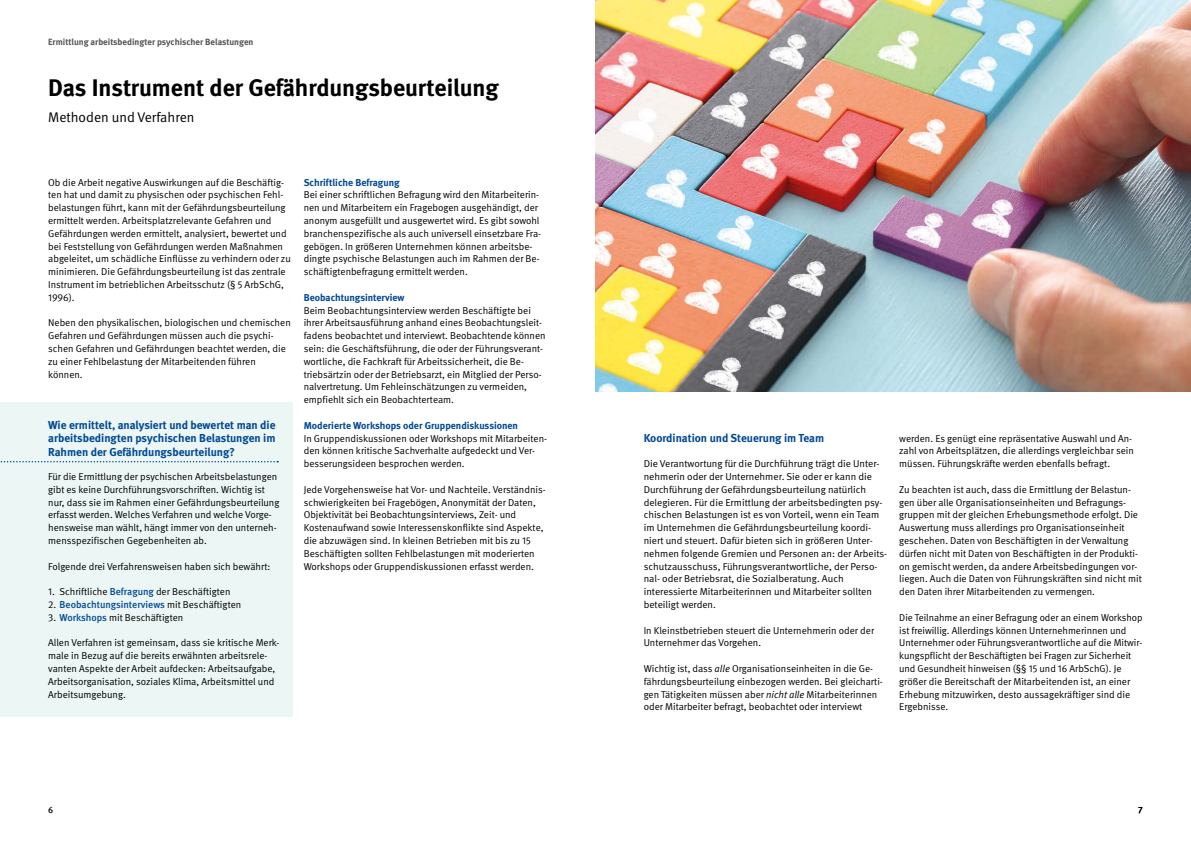
<style>
.page{position:relative;width:1191px;height:842px;background:#fff}
.page>*{position:absolute;margin:0;border:0;box-sizing:border-box;transform-origin:0 0}
._01_Überschriften_C_-_Überschrift_schwarz{font:700 24px "DGUV Meta";color:#000}
._01_Überschriften_D_-_Unter-Überschrift_s{font:14px "DGUV Meta";color:#000}
._01_Überschriften_Zwischenüberschrift_Bla{font:700 11.5px/13.5px "DGUV Meta";color:#004994;text-align:justify}
._02_Fließtext_Fließtext{font:10px/12.8px "DGUV Meta";color:#000}
._02_Fließtext_Fließtext_ohne_Abstand{font:10px/12.8px "DGUV Meta";color:#000}
._01_Überschriften_Zwischenüberschrift_Bla-2{font:700 10px "DGUV Meta";color:#004994}
._02_Fließtext_Fließtext_ohne_Abstand-2{font:500 10px "DGUV Meta";color:#004994}
.t1{font:700 9px "DGUV Meta";color:#575656}
.t2{font:500 9px "DGUV Meta";color:#000}
.s1{font-weight:500;color:#004994}
.s2{font-weight:400;color:#000}
.s3{font-style:italic}
</style>
<div class="page">
<div style="left:0;top:402px;width:292px;height:314px;background:#ebf6f5"></div>
<svg style="left:0;top:461px;width:278px;height:1px"></svg>
<img style="left:595px;top:0;width:596px;height:392px">
<p class="t1" style="left:48px;top:36px;width:207px">Ermittlung arbeitsbedingter psychischer Belastungen</p>
<h1 class="_01_Überschriften_C_-_Überschrift_schwarz" style="left:48px;top:73px;width:452px">Das Instrument der Gefährdungsbeurteilung</h1>
<h1 class="_01_Überschriften_D_-_Unter-Überschrift_s" style="left:48px;top:109px;width:148px">Methoden und Verfahren</h1>
<p class="_02_Fließtext_Fließtext" style="left:48px;top:176px;width:244px">Ob die Arbeit negative Auswirkungen auf die Beschäftig&shy;ten hat und damit zu physischen oder psychischen Fehl&shy;belastungen führt, kann mit der Gefährdungsbeurteilung ermittelt werden. Arbeitsplatzrelevante Gefahren und Gefährdungen werden ermittelt, analysiert, bewertet und bei Feststellung von Gefährdungen werden Maßnahmen abgeleitet, um schädliche Einflüsse zu verhindern oder zu minimieren. Die Gefährdungsbeurteilung ist das zentrale Instrument im betrieblichen Arbeitsschutz (§ 5 ArbSchG, 1996).</p>
<p class="_02_Fließtext_Fließtext_ohne_Abstand" style="left:48px;top:317px;width:244px">Neben den physikalischen, biologischen und chemischen Gefahren und Gefährdungen müssen auch die psychi&shy;schen Gefahren und Gefährdungen beachtet werden, die zu einer Fehlbelastung der Mitarbeitenden führen können.</p>
<h2 class="_01_Überschriften_Zwischenüberschrift_Bla" style="left:48px;top:418px;width:229px">Wie ermittelt, analysiert und bewertet man die arbeitsbedingten psychischen Belastungen im Rahmen der Gefährdungsbeurteilung?</h2>
<p class="_02_Fließtext_Fließtext" style="left:48px;top:470px;width:233px">Für die Ermittlung der psychischen Arbeitsbelastungen gibt es keine Durchführungsvorschriften. Wichtig ist nur, dass sie im Rahmen einer Gefährdungsbeurteilung erfasst werden. Welches Verfahren und welche Vorge&shy;hensweise man wählt, hängt immer von den unterneh&shy;mensspezifischen Gegebenheiten ab.</p>
<p class="_02_Fließtext_Fließtext" style="left:48px;top:560px;width:224px">Folgende drei Verfahrensweisen haben sich bewährt:</p>
<p class="_02_Fließtext_Fließtext_ohne_Abstand" style="left:48px;top:586px;width:184px">1. Schriftliche <span class="s1">Befragung</span> der Beschäftigten</p>
<p class="_02_Fließtext_Fließtext_ohne_Abstand-2" style="left:48px;top:599px;width:195px"><span class="s2">2.</span> Beobachtungsinterviews <span class="s2">mit Beschäftigten</span></p>
<p class="_02_Fließtext_Fließtext" style="left:48px;top:611px;width:137px">3. <span class="s1">Workshops</span> mit Beschäftigten</p>
<p class="_02_Fließtext_Fließtext" style="left:48px;top:637px;width:233px">Allen Verfahren ist gemeinsam, dass sie kritische Merk&shy;male in Bezug auf die bereits erwähnten arbeitsrele&shy;vanten Aspekte der Arbeit aufdecken: Arbeitsaufgabe, Arbeitsorganisation, soziales Klima, Arbeitsmittel und Arbeitsumgebung.</p>
<h3 class="_01_Überschriften_Zwischenüberschrift_Bla-2" style="left:304px;top:176px;width:97px">Schriftliche Befragung</h3>
<p class="_02_Fließtext_Fließtext" style="left:304px;top:189px;width:239px">Bei einer schriftlichen Befragung wird den Mitarbeiterin&shy;nen und Mitarbeitern ein Fragebogen ausgehändigt, der anonym ausgefüllt und ausgewertet wird. Es gibt sowohl branchenspezifische als auch universell einsetzbare Fra&shy;gebögen. In größeren Unternehmen können arbeitsbe&shy;dingte psychische Belastungen auch im Rahmen der Be&shy;schäftigtenbefragung ermittelt werden.</p>
<h3 class="_01_Überschriften_Zwischenüberschrift_Bla-2" style="left:304px;top:291px;width:102px">Beobachtungsinterview</h3>
<p class="_02_Fließtext_Fließtext" style="left:304px;top:304px;width:243px">Beim Beobachtungsinterview werden Beschäftigte bei ihrer Arbeitsausführung anhand eines Beobachtungsleit&shy;fadens beobachtet und interviewt. Beobachtende können sein: die Geschäftsführung, die oder der Führungsverant&shy;wortliche, die Fachkraft für Arbeitssicherheit, die Be&shy;triebsärtzin oder der Betriebsarzt, ein Mitglied der Perso&shy;nalvertretung. Um Fehleinschätzungen zu vermeiden, empfiehlt sich ein Beobachterteam.</p>
<h3 class="_01_Überschriften_Zwischenüberschrift_Bla-2" style="left:304px;top:419px;width:216px">Moderierte Workshops oder Gruppendiskussionen</h3>
<p class="_02_Fließtext_Fließtext" style="left:304px;top:432px;width:245px">In Gruppendiskussionen oder Workshops mit Mitarbeiten&shy;den können kritische Sachverhalte aufgedeckt und Ver&shy;besserungsideen besprochen werden.</p>
<p class="_02_Fließtext_Fließtext" style="left:304px;top:483px;width:243px">Jede Vorgehensweise hat Vor- und Nachteile. Verständnis&shy;schwierigkeiten bei Fragebögen, Anonymität der Daten, Objektivität bei Beobachtungsinterviews, Zeit- und Kostenaufwand sowie Interessenskonflikte sind Aspekte, die abzuwägen sind. In kleinen Betrieben mit bis zu 15<br>Beschäftigten sollten Fehlbelastungen mit moderierten Workshops oder Gruppendiskussionen erfasst werden.</p>
<h2 class="_01_Überschriften_Zwischenüberschrift_Bla" style="left:643px;top:431px;width:182px">Koordination und Steuerung im Team</h2>
<p class="_02_Fließtext_Fließtext" style="left:643px;top:458px;width:245px">Die Verantwortung für die Durchführung trägt die Unter&shy;nehmerin oder der Unternehmer. Sie oder er kann die Durchführung der Gefährdungsbeurteilung natürlich delegieren. Für die Ermittlung der arbeitsbedingten psy&shy;chischen Belastungen ist es von Vorteil, wenn ein Team im Unternehmen die Gefährdungsbeurteilung koordi&shy;niert und steuert. Dafür bieten sich in größeren Unter&shy;nehmen folgende Gremien und Personen an: der Arbeits&shy;schutzausschuss, Führungsverantwortliche, der Perso&shy;nal- oder Betriebsrat, die Sozialberatung. Auch interessierte Mitarbeiterinnen und Mitarbeiter sollten beteiligt werden.</p>
<p class="_02_Fließtext_Fließtext" style="left:643px;top:624px;width:232px">In Kleinstbetrieben steuert die Unternehmerin oder der<br>Unternehmer das Vorgehen.</p>
<p class="_02_Fließtext_Fließtext" style="left:643px;top:662px;width:241px">Wichtig ist, dass <span class="s3">alle</span> Organisationseinheiten in die Ge&shy;fährdungsbeurteilung einbezogen werden. Bei gleicharti&shy;gen Tätigkeiten müssen aber <span class="s3">nicht alle</span> Mitarbeiterinnen oder Mitarbeiter befragt, beobachtet oder interviewt</p>
<p class="_02_Fließtext_Fließtext" style="left:899px;top:432px;width:236px">werden. Es genügt eine repräsentative Auswahl und An&shy;zahl von Arbeitsplätzen, die allerdings vergleichbar sein müssen. Führungskräfte werden ebenfalls befragt.</p>
<p class="_02_Fließtext_Fließtext" style="left:899px;top:483px;width:244px">Zu beachten ist auch, dass die Ermittlung der Belastun&shy;gen über alle Organisationseinheiten und Befragungs&shy;gruppen mit der gleichen Erhebungsmethode erfolgt. Die Auswertung muss allerdings pro Organisationseinheit geschehen. Daten von Beschäftigten in der Verwaltung dürfen nicht mit Daten von Beschäftigten in der Produkti&shy;on gemischt werden, da andere Arbeitsbedingungen vor&shy;liegen. Auch die Daten von Führungskräften sind nicht mit den Daten ihrer Mitarbeitenden zu vermengen.</p>
<p class="_02_Fließtext_Fließtext" style="left:899px;top:611px;width:245px">Die Teilnahme an einer Befragung oder an einem Workshop ist freiwillig. Allerdings können Unternehmerinnen und Unternehmer oder Führungsverantwortliche auf die Mitwir&shy;kungspflicht der Beschäftigten bei Fragen zur Sicherheit und Gesundheit hinweisen (§§ 15 und 16 ArbSchG). Je größer die Bereitschaft der Mitarbeitenden ist, an einer Erhebung mitzuwirken, desto aussagekräftiger sind die Ergebnisse.</p>
<p class="t2" style="left:48px;top:804px;width:7px">6</p>
<p class="t2" style="left:1138px;top:804px;width:6px">7</p>
</div>
